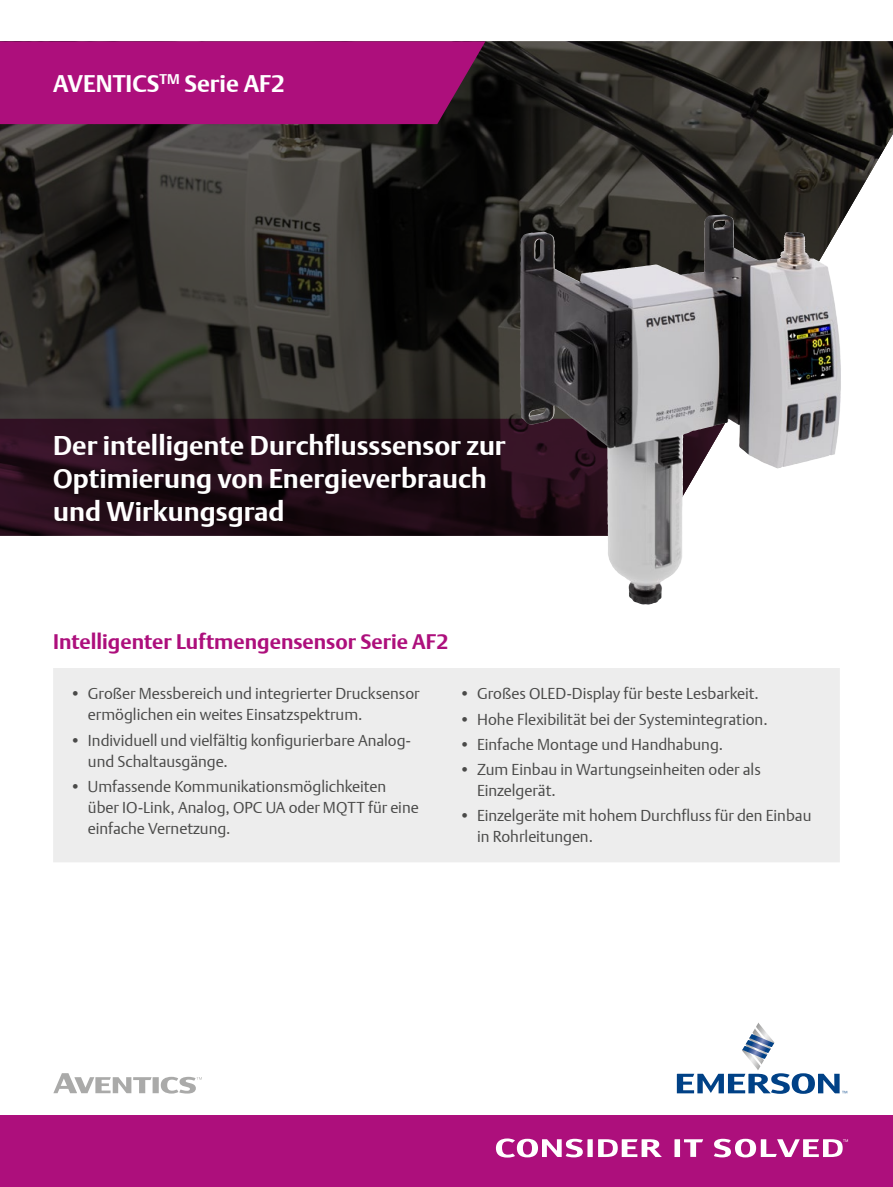
<style>
.page{position:relative;width:893px;height:1187px;background:#fff}
.page>*{position:absolute;margin:0;border:0;box-sizing:border-box;transform-origin:0 0}
.Page_1_-_Main_perodu{font:700 27px/33px "DTL Argo T";color:#fff}
.Page_1_-_Title_Produ{font:700 24px "DTL Argo T";color:#fff}
.Page_1_-_Product_Adv{font:700 21px "DTL Argo T";color:#ad0f7c}
.Page_1_-Advantages{font:15.75px/21px "DTL Argo T Light";color:#4a4a49}
</style>
<div class="page">
<svg style="left:0;top:41px;width:893px;height:428px;background:#44423f"></svg>
<div style="left:0;top:41px;width:485px;height:83px;background:#ad0f7c"></div>
<svg style="left:0;top:419px;width:728px;height:116px;background:#38252f"></svg>
<svg style="left:677px;top:1022px;width:170px;height:71px"></svg>
<div style="left:0;top:1115px;width:893px;height:71px;background:#ad0f7c"></div>
<svg style="left:674px;top:1139px;width:29px;height:17px"></svg>
<svg style="left:496px;top:1138px;width:166px;height:19px"></svg>
<svg style="left:714px;top:1138px;width:134px;height:19px"></svg>
<img style="left:520px;top:215px;width:202px;height:129px">
<div style="left:53px;top:668px;width:787px;height:194px;background:#ededed"></div>
<svg style="left:53px;top:1073px;width:149px;height:20px"></svg>
<p class="Page_1_-_Title_Produ" style="left:53px;top:69px;width:233px">AVENTICS<sup>TM</sup> Serie AF2</p>
<p class="Page_1_-_Main_perodu" style="left:53px;top:428px;width:454px">Der intelligente Durchflusssensor zur<br>Optimierung von Energieverbrauch und Wirkungsgrad</p>
<p class="Page_1_-_Product_Adv" style="left:53px;top:629px;width:397px">Intelligenter Luftmengensensor Serie AF2</p>
<p class="Page_1_-Advantages" style="left:88px;top:683px;width:333px;text-indent:-18px">• Großer Messbereich und integrierter Drucksensor ermöglichen ein weites Einsatzspektrum.</p>
<p class="Page_1_-Advantages" style="left:88px;top:729px;width:325px;text-indent:-18px">• Individuell und vielfältig konfigurierbare Analog&shy;und Schaltausgänge.</p>
<p class="Page_1_-Advantages" style="left:88px;top:775px;width:332px;text-indent:-18px">• Umfassende Kommunikationsmöglichkeiten über IO-Link, Analog, OPC UA oder MQTT für eine einfache Vernetzung.</p>
<p class="Page_1_-Advantages" style="left:459px;top:683px;width:301px">• Großes OLED-Display für beste Lesbarkeit.</p>
<p class="Page_1_-Advantages" style="left:459px;top:708px;width:310px">• Hohe Flexibilität bei der Systemintegration.</p>
<p class="Page_1_-Advantages" style="left:459px;top:733px;width:266px">• Einfache Montage und Handhabung.</p>
<p class="Page_1_-Advantages" style="left:477px;top:758px;width:285px;text-indent:-18px">• Zum Einbau in Wartungseinheiten oder als<br>Einzelgerät.</p>
<p class="Page_1_-Advantages" style="left:477px;top:805px;width:336px;text-indent:-18px">• Einzelgeräte mit hohem Durchfluss für den Einbau in Rohrleitungen.</p>
</div>
